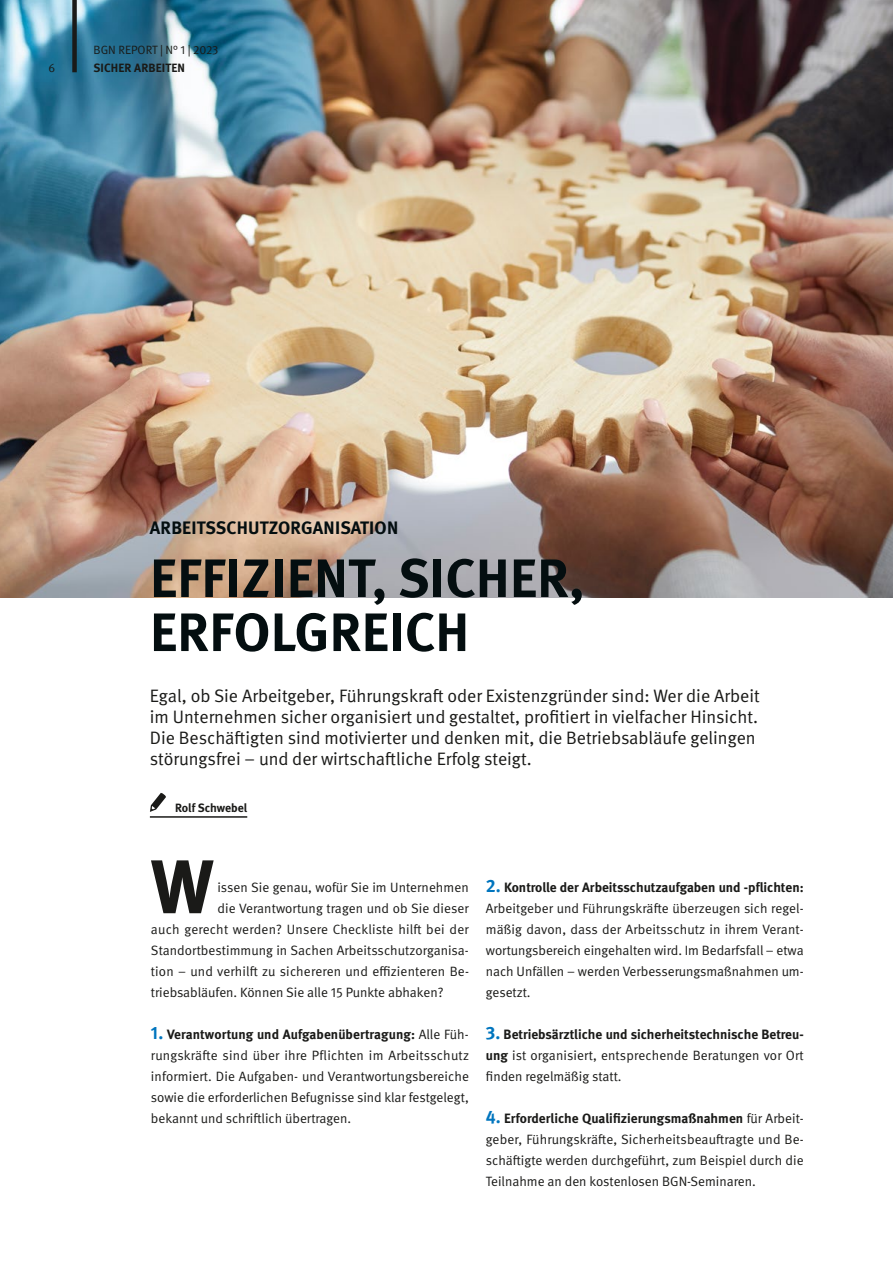
<style>
.page{position:relative;width:893px;height:1263px;background:#fff}
.page>*{position:absolute;margin:0;border:0;box-sizing:border-box;transform-origin:0 0}
.t1{font:700 75.3px "DGUV Meta";color:#1a1a18}
.t2{font:700 54px/54px "DGUV Meta";letter-spacing:.01em;color:#040e10}
.t3{font:18px/21px "DGUV Meta";color:#1a1a18}
.t4{font:700 18px "DGUV Meta";letter-spacing:.01em;color:#040e10}
.t5{font:13.5px/21px "DGUV Meta";color:#1a1a18;text-align:justify}
.t6{font:700 12px "DGUV Meta";color:#1a1a18}
.t7{font:12px "DGUV Meta";color:#1a1a18}
.s1{font-weight:700;font-size:18px;color:#0075be}
.s2{font-weight:700}
</style>
<div class="page">
<img style="left:0;top:0;width:893px;height:597px">
<hr style="left:150px;top:816px;width:97px;height:2px;background:#1a1a18">
<svg style="left:150px;top:793px;width:16px;height:19px"></svg>
<div style="left:72px;top:0;width:5px;height:72px;background:#1a1a18"></div>
<p class="t7" style="left:94px;top:43px;width:126px">BGN REPORT | N° 1 | 2023</p>
<p class="t7" style="left:48px;top:61px;width:8px">6</p>
<p class="t6" style="left:94px;top:61px;width:93px">SICHER ARBEITEN</p>
<h3 class="t4" style="left:150px;top:517px;width:250px">ARBEITSSCHUTZORGANISATION</h3>
<h2 class="t2" style="left:150px;top:553px;width:436px">EFFIZIENT, SICHER,<br>ERFOLGREICH</h2>
<p class="t3" style="left:150px;top:686px;width:611px">Egal, ob Sie Arbeitgeber, Führungskraft oder Existenzgründer sind: Wer die Arbeit im Unternehmen sicher organisiert und gestaltet, profitiert in vielfacher Hinsicht.<br>Die Beschäftigten sind motivierter und denken mit, die Betriebsabläufe gelingen störungsfrei – und der wirtschaftliche Erfolg steigt.</p>
<p class="t6" style="left:175px;top:801px;width:74px">Rolf Schwebel</p>
<h1 class="t1" style="left:151px;top:842px;width:64px">W</h1>
<p class="t5" style="left:217px;top:877px;width:253px">issen Sie genau, wofür Sie im Unternehmen</p>
<p class="t5" style="left:217px;top:898px;width:253px">die Verantwortung tragen und ob Sie dieser</p>
<p class="t5" style="left:151px;top:919px;width:319px">auch gerecht werden? Unsere Checkliste hilft bei der</p>
<p class="t5" style="left:151px;top:940px;width:319px">Standortbestimmung in Sachen Arbeitsschutzorganisa-</p>
<p class="t5" style="left:151px;top:961px;width:319px">tion – und verhilft zu sichereren und effizienteren Be-</p>
<p class="t5" style="left:151px;top:982px;width:294px">triebsabläufen. Können Sie alle 15 Punkte abhaken?</p>
<p class="t5" style="left:151px;top:1024px;width:320px"><span class="s1">1.</span> <span class="s2">Verantwortung und Aufgabenübertragung:</span> Alle Füh&shy;rungskräfte sind über ihre Pflichten im Arbeitsschutz informiert. Die Aufgaben- und Verantwortungsbereiche sowie die erforderlichen Befugnisse sind klar festgelegt, bekannt und schriftlich übertragen.</p>
<p class="t5" style="left:486px;top:877px;width:319px"><span class="s1">2.</span> <span class="s2">Kontrolle der Arbeitsschutzaufgaben und -pflichten:<br></span>Arbeitgeber und Führungskräfte überzeugen sich regel&shy;mäßig davon, dass der Arbeitsschutz in ihrem Verant&shy;wortungsbereich eingehalten wird. Im Bedarfsfall – etwa nach Unfällen – werden Verbesserungsmaßnahmen um&shy;gesetzt.</p>
<p class="t5" style="left:486px;top:1024px;width:319px"><span class="s1">3.</span> <span class="s2">Betriebsärztliche und sicherheitstechnische Betreu&shy;ung</span> ist organisiert, entsprechende Beratungen vor Ort finden regelmäßig statt.</p>
<p class="t5" style="left:486px;top:1108px;width:319px"><span class="s1">4.</span> <span class="s2">Erforderliche Qualifizierungsmaßnahmen</span> für Arbeit&shy;geber, Führungskräfte, Sicherheitsbeauftragte und Be&shy;schäftigte werden durchgeführt, zum Beispiel durch die Teilnahme an den kostenlosen BGN-Seminaren.</p>
</div>
